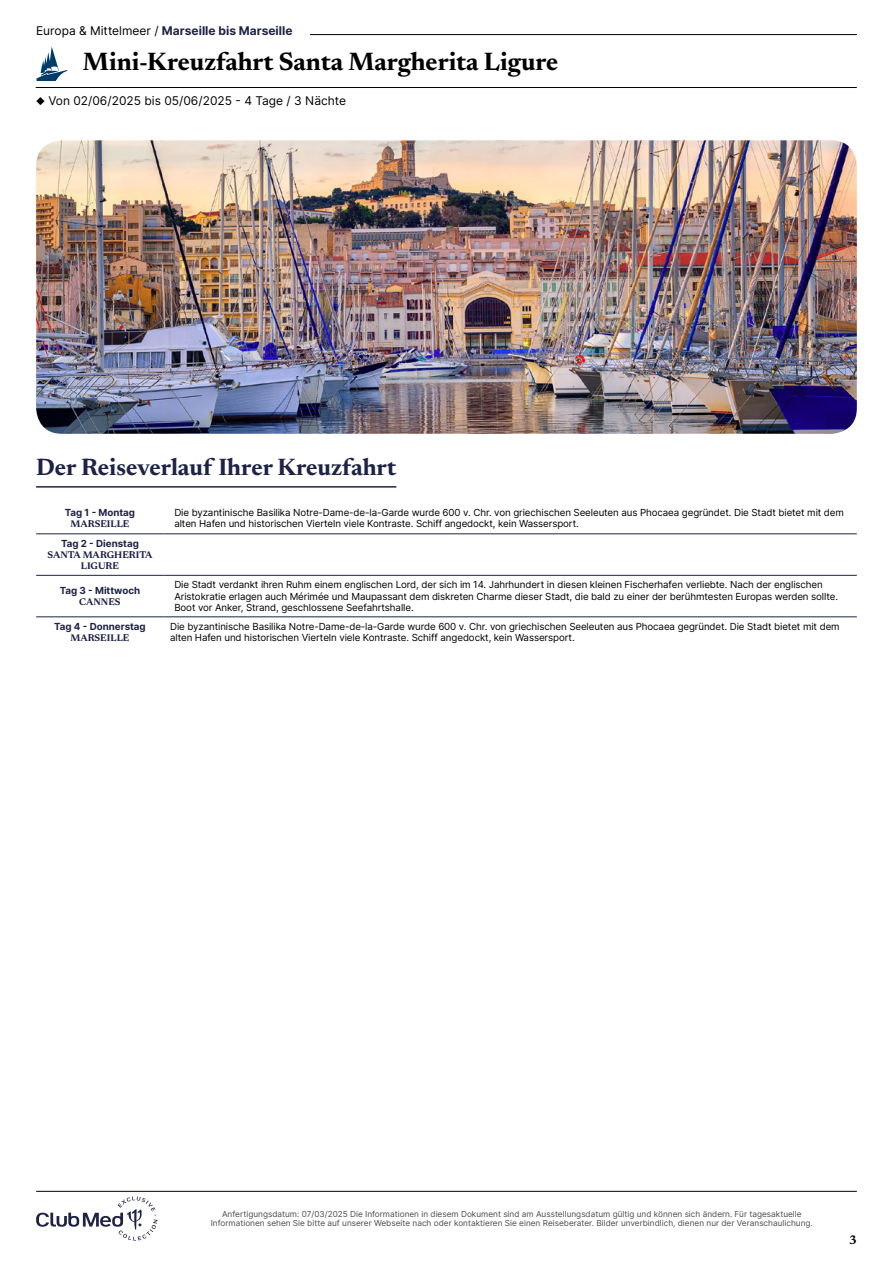
<style>
.page{position:relative;width:893px;height:1263px;background:#fff}
.page>*{position:absolute;margin:0;border:0;box-sizing:border-box;transform-origin:0 0}
.t1{font:700 25.5px "Newsreader 24 pt";color:#000}
.t2{font:700 24px "Newsreader 24 pt";color:#1e2346}
.t3{font:700 12.6px "Newsreader 24 pt";color:#000}
.t4{font:12px "Inter";color:#000}
.t5{font:700 12px "Inter";color:#1e2346}
.t6{font:9.75px/11.2px "Inter";letter-spacing:-.01em;color:#000}
.t7{font:700 9.75px "Inter";color:#1e2346}
.t8{font:700 9.75px/11.2px "Newsreader 24 pt";color:#1e2346;text-align:center}
.t9{font:8.25px/9px "Inter";color:#4d4d4d;text-align:center}
.s1{font-weight:400;color:#000}
</style>
<div class="page">
<hr style="left:107px;top:34px;width:750px;height:1px;background:#000">
<hr style="left:36px;top:87px;width:821px;height:1px;background:#000">
<svg style="left:36px;top:47px;width:32px;height:34px"></svg>
<div style="left:36px;top:26px;width:274px;height:17px;background:#fff"></div>
<img style="left:36px;top:140px;width:821px;height:294px">
<hr style="left:36px;top:486px;width:360px;height:2px;background:#1e2346">
<hr style="left:36px;top:534px;width:128px;height:1px;background:#1e2346">
<hr style="left:164px;top:534px;width:693px;height:1px;background:#1e2346">
<hr style="left:36px;top:575px;width:128px;height:1px;background:#1e2346">
<hr style="left:36px;top:617px;width:128px;height:1px;background:#1e2346">
<hr style="left:164px;top:575px;width:693px;height:1px;background:#1e2346">
<hr style="left:164px;top:617px;width:693px;height:1px;background:#1e2346">
<svg style="left:36px;top:1196px;width:122px;height:44px"></svg>
<hr style="left:36px;top:1191px;width:821px;height:1px;background:#000">
<p class="t5" style="left:36px;top:22px;width:258px"><span class="s1">Europa &amp; Mittelmeer /</span> Marseille bis Marseille</p>
<h1 class="t1" style="left:83px;top:43px;width:477px">Mini-Kreuzfahrt Santa Margherita Ligure</h1>
<p class="t4" style="left:36px;top:92px;width:312px">◆ Von 02/06/2025 bis 05/06/2025 - 4 Tage / 3 Nächte</p>
<h2 class="t2" style="left:36px;top:450px;width:362px">Der Reiseverlauf Ihrer Kreuzfahrt</h2>
<p class="t7" style="left:65px;top:506px;width:72px">Tag 1 - Montag</p>
<p class="t8" style="left:70px;top:518px;width:61px">MARSEILLE</p>
<p class="t6" style="left:174px;top:507px;width:671px">Die byzantinische Basilika Notre-Dame-de-la-Garde wurde 600 v. Chr. von griechischen Seeleuten aus Phocaea gegründet. Die Stadt bietet mit dem alten Hafen und historischen Vierteln viele Kontraste. Schiff angedockt, kein Wassersport.</p>
<p class="t7" style="left:61px;top:536px;width:79px">Tag 2 - Dienstag</p>
<p class="t8" style="left:48px;top:549px;width:107px">SANTA MARGHERITA<br>LIGURE</p>
<p class="t7" style="left:60px;top:583px;width:82px">Tag 3 - Mittwoch</p>
<p class="t8" style="left:79px;top:596px;width:43px">CANNES</p>
<p class="t6" style="left:174px;top:579px;width:665px">Die Stadt verdankt ihren Ruhm einem englischen Lord, der sich im 14. Jahrhundert in diesen kleinen Fischerhafen verliebte. Nach der englischen<br>Aristokratie erlagen auch Mérimée und Maupassant dem diskreten Charme dieser Stadt, die bald zu einer der berühmtesten Europas werden sollte.<br>Boot vor Anker, Strand, geschlossene Seefahrtshalle.</p>
<p class="t7" style="left:54px;top:619px;width:93px">Tag 4 - Donnerstag</p>
<p class="t8" style="left:70px;top:632px;width:61px">MARSEILLE</p>
<p class="t6" style="left:170px;top:620px;width:671px">Die byzantinische Basilika Notre-Dame-de-la-Garde wurde 600 v. Chr. von griechischen Seeleuten aus Phocaea gegründet. Die Stadt bietet mit dem alten Hafen und historischen Vierteln viele Kontraste. Schiff angedockt, kein Wassersport.</p>
<p class="t9" style="left:211px;top:1209px;width:604px">Anfertigungsdatum: 07/03/2025 Die Informationen in diesem Dokument sind am Ausstellungsdatum gültig und können sich ändern. Für tagesaktuelle<br>Informationen sehen Sie bitte auf unserer Webseite nach oder kontaktieren Sie einen Reiseberater. Bilder unverbindlich, dienen nur der Veranschaulichung.</p>
<p class="t3" style="left:849px;top:1230px;width:9px">3</p>
</div>
